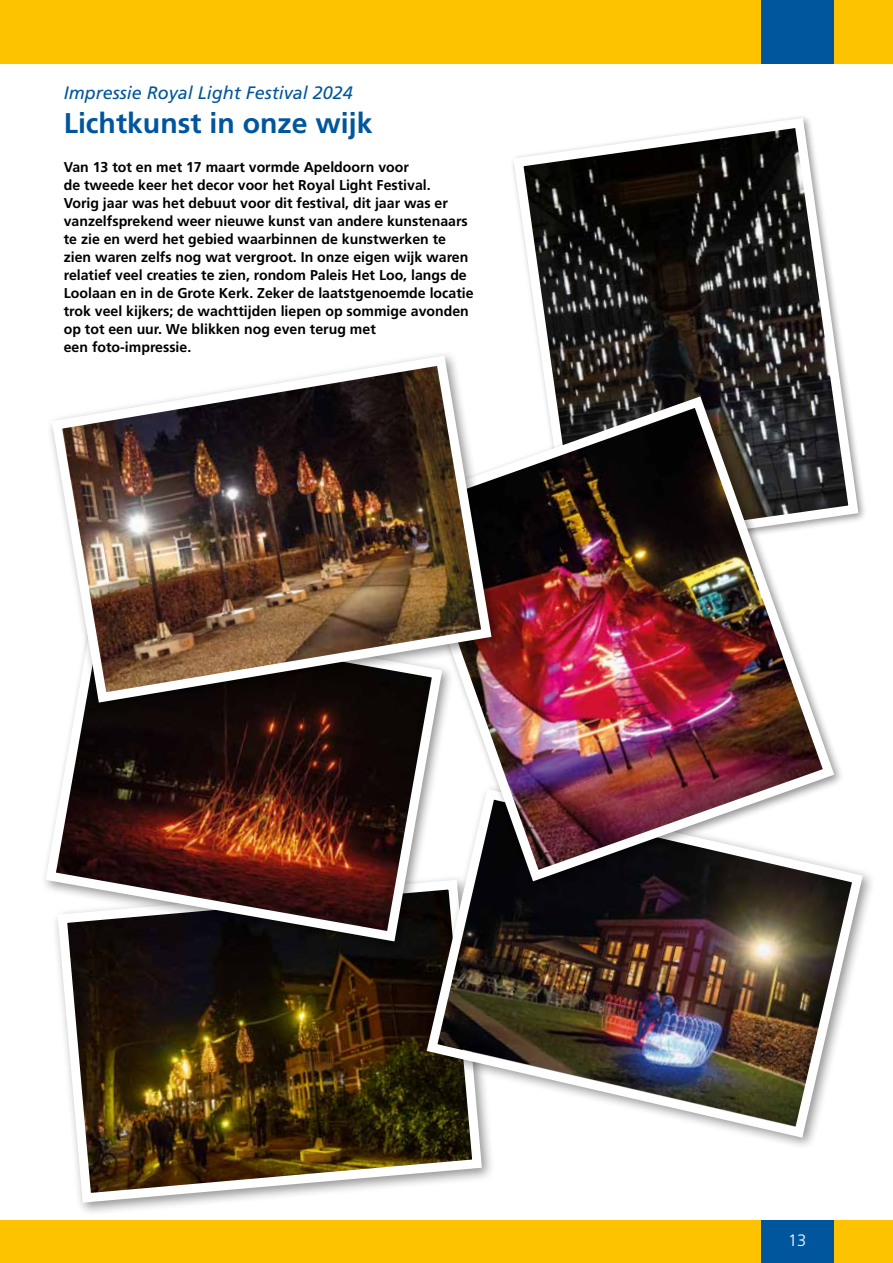
<style>
.page{position:relative;width:893px;height:1263px;background:#fff}
.page>*{position:absolute;margin:0;border:0;box-sizing:border-box;transform-origin:0 0}
.t1{font:700 28.5px "Frutiger LT Std";color:#00569d}
.t2{font:italic 18px "Frutiger LT Std";color:#00569d}
.t3{font:300 16.5px "Frutiger LT Std";color:#fff}
.t4{font:700 14.25px/18px "Frutiger LT Std";color:#000}
</style>
<div class="page">
<div style="left:0;top:1220px;width:893px;height:43px;background:#fdc300"></div>
<div style="left:0;top:0;width:893px;height:64px;background:#fdc300"></div>
<div style="left:761px;top:1220px;width:72px;height:43px;background:#00569d"></div>
<div style="left:761px;top:0;width:72px;height:64px;background:#00569d"></div>
<div style="left:52px;top:874px;width:444px;height:342px;background:#000;opacity:.42"></div>
<img style="left:53px;top:954px;width:434px;height:253px">
<svg style="left:513px;top:117px;width:350px;height:405px"></svg>
<img style="left:45px;top:715px;width:376px;height:232px">
<div style="left:421px;top:783px;width:455px;height:367px;background:#000;opacity:.42"></div>
<img style="left:421px;top:783px;width:447px;height:360px">
<div style="left:395px;top:392px;width:450px;height:500px;background:#000;opacity:.42"></div>
<img style="left:393px;top:391px;width:447px;height:496px">
<div style="left:47px;top:350px;width:457px;height:365px;background:#000;opacity:.42"></div>
<img style="left:47px;top:350px;width:450px;height:358px">
<p class="t2" style="left:64px;top:82px;width:291px">Impressie Royal Light Festival 2024</p>
<h1 class="t1" style="left:64px;top:106px;width:310px">Lichtkunst in onze wijk</h1>
<p class="t4" style="left:64px;top:158px;width:411px">Van 13 tot en met 17 maart vormde Apeldoorn voor<br>de tweede keer het decor voor het Royal Light Festival.<br>Vorig jaar was het debuut voor dit festival, dit jaar was er vanzelfsprekend weer nieuwe kunst van andere kunstenaars te zie en werd het gebied waarbinnen de kunstwerken te zien waren zelfs nog wat vergroot. In onze eigen wijk waren relatief veel creaties te zien, rondom Paleis Het Loo, langs de Loolaan en in de Grote Kerk. Zeker de laatstgenoemde locatie trok veel kijkers; de wachttijden liepen op sommige avonden op tot een uur. We blikken nog even terug met<br>een foto-impressie.</p>
<p class="t3" style="left:788px;top:1231px;width:20px">13</p>
</div>
